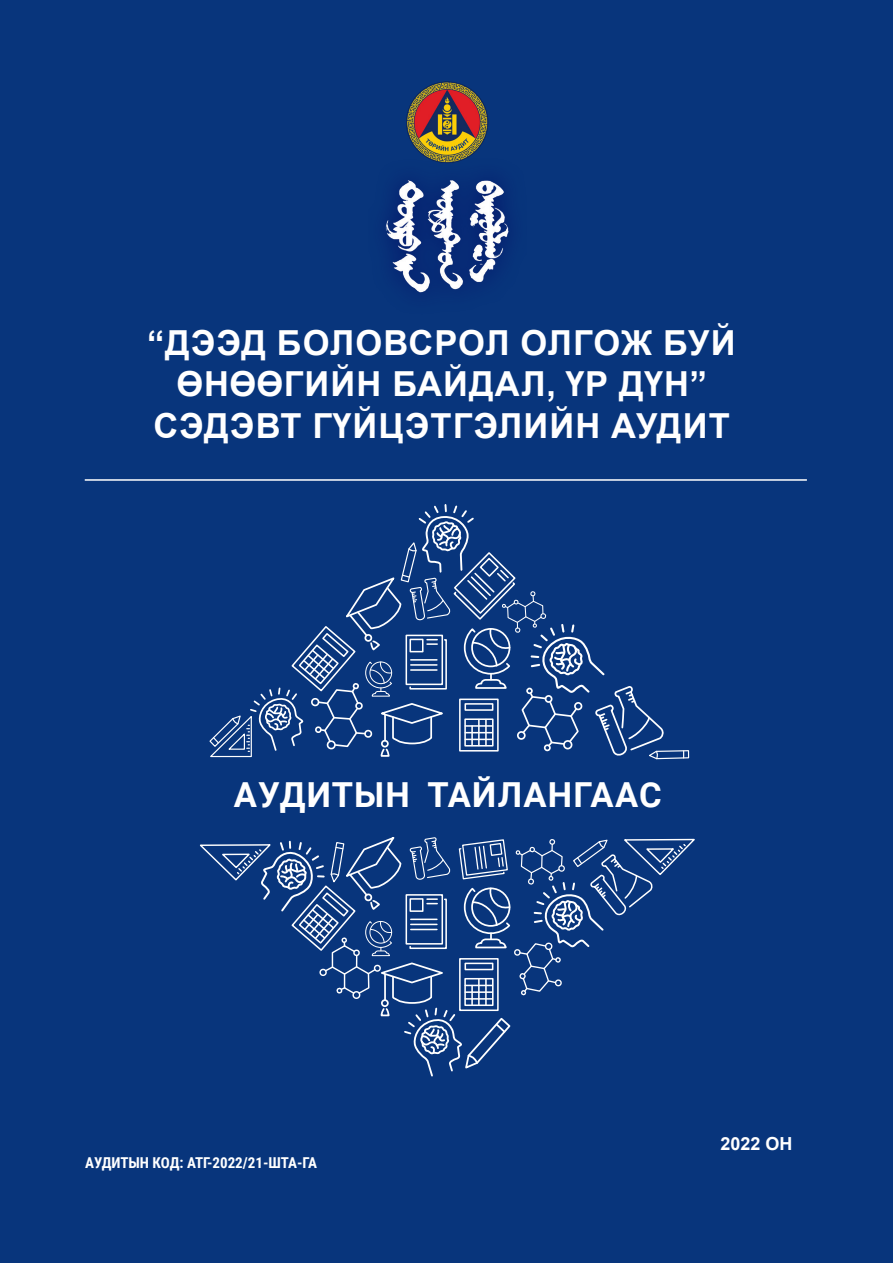
<style>
.page{position:relative;width:893px;height:1263px;background:#08357c}
.page>*{position:absolute;margin:0;border:0;box-sizing:border-box;transform-origin:0 0}
.t1{font:700 34.5px/41.4px "Arial";letter-spacing:.035em;color:#fff;text-align:center}
.t2{font:700 34.5px "Roboto";letter-spacing:.035em;color:#fff}
.t3{font:700 18px "Arial";color:#fff}
.t4{font:700 15px "Roboto Condensed";color:#fff}
</style>
<div class="page">
<hr style="left:85px;top:479px;width:722px;height:2px;background:#fff">
<img style="left:385px;top:81px;width:124px;height:212px">
<svg style="left:200px;top:837px;width:495px;height:240px"></svg>
<svg style="left:209px;top:504px;width:481px;height:256px"></svg>
<p class="t1" style="left:147px;top:322px;width:590px">“ДЭЭД БОЛОВСРОЛ ОЛГОЖ БУЙ<br>ӨНӨӨГИЙН БАЙДАЛ, ҮР ДҮН”<br>СЭДЭВТ ГҮЙЦЭТГЭЛИЙН АУДИТ</p>
<p class="t2" style="left:234px;top:771px;width:429px">АУДИТЫН ТАЙЛАНГААС</p>
<p class="t4" style="left:85px;top:1152px;width:234px">АУДИТЫН КОД: АТГ-2022/21-ШТА-ГА</p>
<p class="t3" style="left:721px;top:1131px;width:74px">2022 ОН</p>
</div>
